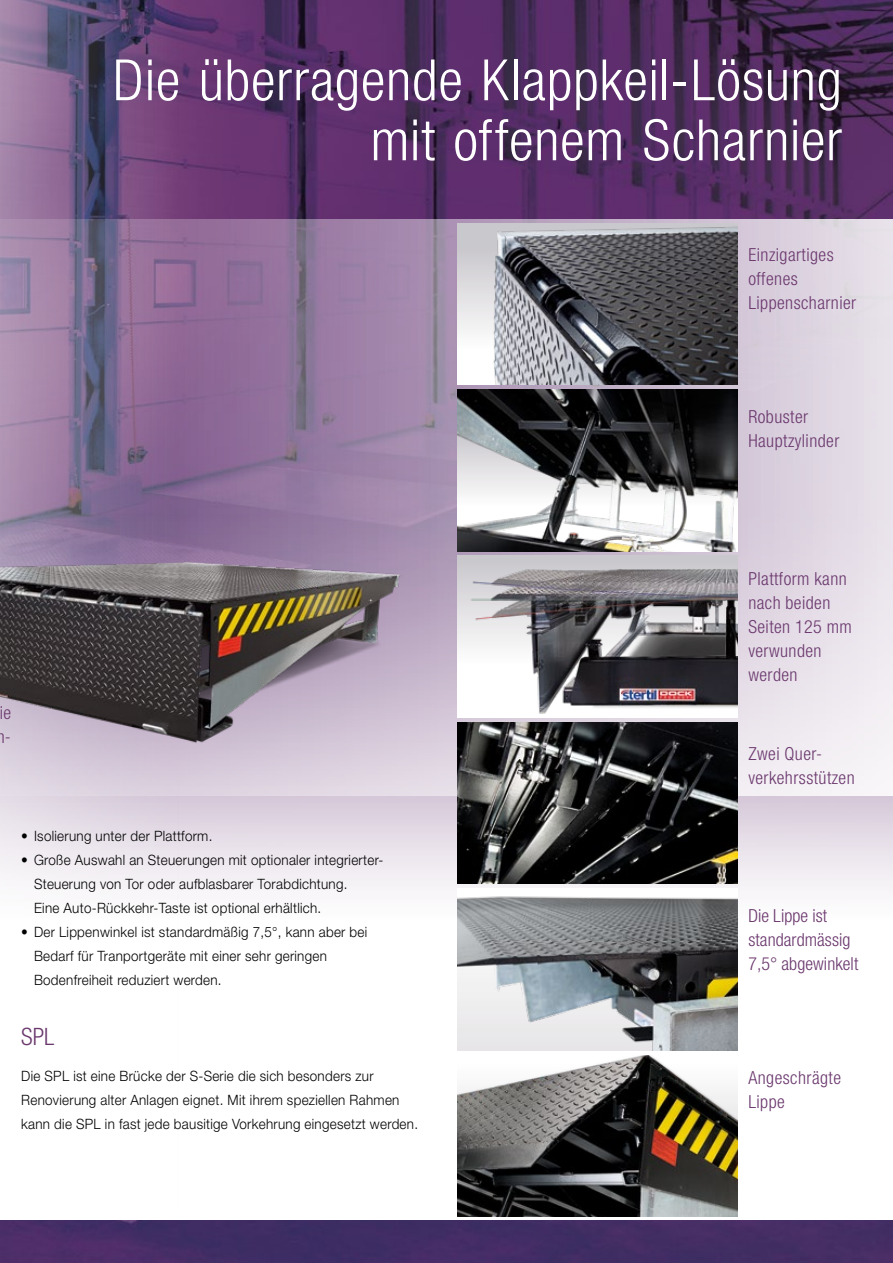
<style>
.page{position:relative;width:893px;height:1263px;background:#fff}
.page>*{position:absolute;margin:0;border:0;box-sizing:border-box;transform-origin:0 0}
.t1{font:300 condensed 57px/60px "Helvetica Neue LT Std";letter-spacing:.015em;color:#fff;text-align:right}
.t2{font:300 condensed 24px "Helvetica Neue LT Std";color:#6b386e}
.t3{font:300 condensed 18px/24px "Helvetica Neue LT Std";letter-spacing:.025em;color:#6b386e}
.t4{font:300 condensed 18px/24px "Helvetica Neue LT Std";letter-spacing:.005em;color:#6b386e}
.t5{font:300 14.25px/24px "Helvetica Neue LT Std";letter-spacing:.02em;color:#000;scale:.94 1}
</style>
<div class="page">
<img style="left:485px;top:0;width:408px;height:219px">
<img style="left:0;top:0;width:485px;height:1051px">
<img style="left:0;top:1220px;width:893px;height:43px">
<svg style="left:0;top:219px;width:893px;height:577px;background:#baa8c0"></svg>
<img style="left:457px;top:223px;width:281px;height:162px">
<img style="left:457px;top:722px;width:281px;height:162px">
<img style="left:457px;top:390px;width:281px;height:161px">
<img style="left:457px;top:889px;width:281px;height:161px">
<img style="left:461px;top:556px;width:277px;height:161px">
<img style="left:457px;top:1055px;width:281px;height:161px">
<img style="left:0;top:259px;width:20px;height:188px">
<img style="left:0;top:447px;width:414px;height:17px">
<img style="left:0;top:464px;width:421px;height:318px">
<h1 class="t1" style="left:113px;top:50px;width:730px">Die überragende Klappkeil-Lösung mit offenem Scharnier</h1>
<p class="t3" style="left:748px;top:243px;width:109px">Einzigartiges offenes<br>Lippenscharnier</p>
<p class="t3" style="left:748px;top:405px;width:93px">Robuster<br>Hauptzylinder</p>
<p class="t3" style="left:-4px;top:700px;width:16px">ie n-</p>
<p class="t5" style="left:21px;top:824px;width:205px">• Isolierung unter der Plattform.</p>
<p class="t5" style="left:34px;top:848px;width:373px;text-indent:-13px">• Große Auswahl an Steuerungen mit optionaler integrierter-<br>Steuerung von Tor oder aufblasbarer Torabdichtung.<br>Eine Auto-Rückkehr-Taste ist optional erhältlich.</p>
<p class="t5" style="left:34px;top:920px;width:356px;text-indent:-13px">• Der Lippenwinkel ist standardmäßig 7,5°, kann aber bei<br>Bedarf für Tranportgeräte mit einer sehr geringen<br>Bodenfreiheit reduziert werden.</p>
<h2 class="t2" style="left:21px;top:1023px;width:35px">SPL</h2>
<p class="t5" style="left:21px;top:1064px;width:424px">Die SPL ist eine Brücke der S-Serie die sich besonders zur<br>Renovierung alter Anlagen eignet. Mit ihrem speziellen Rahmen kann die SPL in fast jede bausitige Vorkehrung eingesetzt werden.</p>
<p class="t3" style="left:748px;top:567px;width:105px">Plattform kann nach beiden<br>Seiten 125 mm verwunden werden</p>
<p class="t3" style="left:748px;top:742px;width:108px">Zwei Quer&shy;verkehrsstützen</p>
<p class="t4" style="left:748px;top:904px;width:111px">Die Lippe ist standardmässig<br>7,5° abgewinkelt</p>
<p class="t3" style="left:748px;top:1066px;width:94px">Angeschrägte<br>Lippe</p>
</div>
